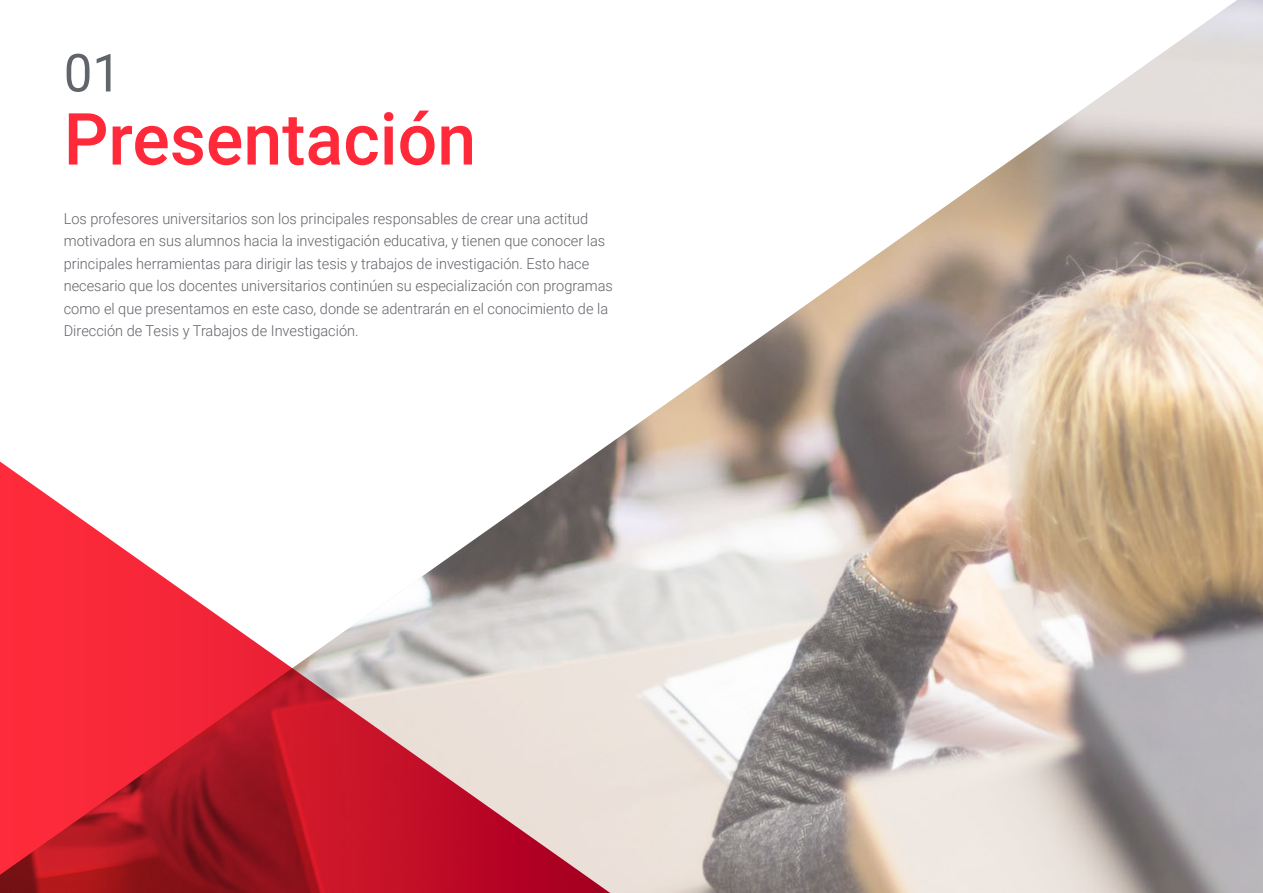
<style>
.page{position:relative;width:1263px;height:893px;background:#fff}
.page>*{position:absolute;margin:0;border:0;box-sizing:border-box;transform-origin:0 0}
.t1{font:500 72px "Roboto";color:#ff293a}
.t2{font:52.5px "Roboto";color:#61646a}
.t3{font:300 15px/22.5px "Roboto";color:#61646a}
</style>
<div class="page">
<img style="left:606px;top:0;width:657px;height:893px">
<svg style="left:0;top:446px;width:640px;height:447px"></svg>
<h2 class="t2" style="left:64px;top:36px;width:59px">01</h2>
<h1 class="t1" style="left:64px;top:89px;width:414px">Presentación</h1>
<p class="t3" style="left:64px;top:207px;width:551px">Los profesores universitarios son los principales responsables de crear una actitud motivadora en sus alumnos hacia la investigación educativa, y tienen que conocer las principales herramientas para dirigir las tesis y trabajos de investigación. Esto hace necesario que los docentes universitarios continúen su especialización con programas como el que presentamos en este caso, donde se adentrarán en el conocimiento de la Dirección de Tesis y Trabajos de Investigación.</p>
</div>
